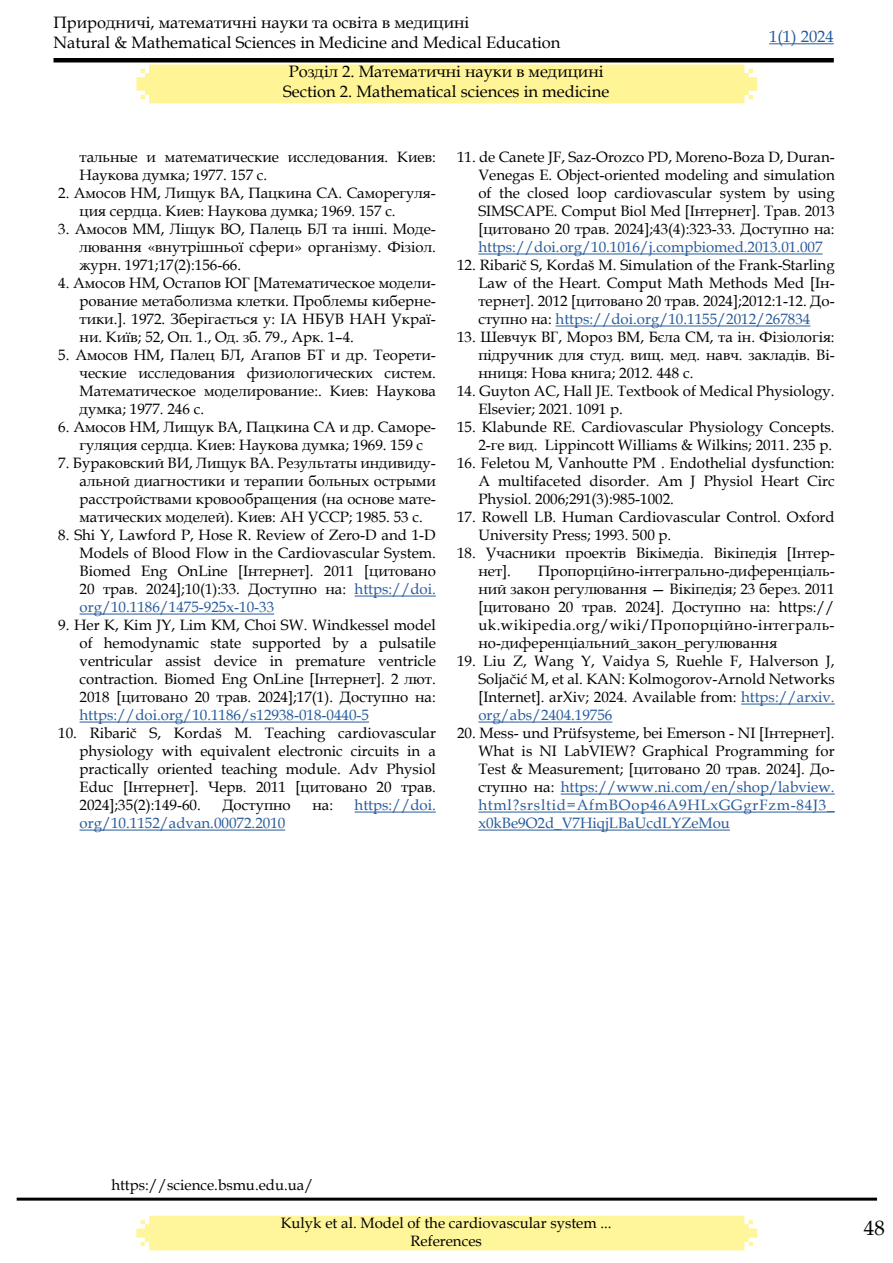
<style>
.page{position:relative;width:893px;height:1263px;background:#fff}
.page>*{position:absolute;margin:0;border:0;box-sizing:border-box;transform-origin:0 0}
.t1{font:21px "Book Antiqua";color:#000}
.t2{font:16.5px/19.8px "Book Antiqua";color:#000;text-align:center}
.t3{font:16.5px "Book Antiqua";color:#275b9b}
.t4{font:15px/18px "Book Antiqua";color:#000;text-align:justify}
.t5{font:15px "Book Antiqua";color:#275b9b}
.s1{color:#275b9b}
</style>
<div class="page">
<hr style="left:17px;top:1197px;width:860px;height:3px;background:#000">
<div style="left:136px;top:64px;width:621px;height:39px;background:#fff596"></div>
<hr style="left:54px;top:58px;width:780px;height:4px;background:#000">
<div style="left:136px;top:1216px;width:621px;height:34px;background:#fff69b"></div>
<hr style="left:769px;top:43px;width:65px;height:1px;background:#275b9b">
<hr style="left:355px;top:596px;width:81px;height:1px;background:#275b9b">
<hr style="left:80px;top:614px;width:194px;height:1px;background:#275b9b">
<hr style="left:80px;top:722px;width:289px;height:1px;background:#275b9b">
<hr style="left:355px;top:812px;width:81px;height:1px;background:#275b9b">
<hr style="left:80px;top:830px;width:205px;height:1px;background:#275b9b">
<hr style="left:478px;top:254px;width:345px;height:1px;background:#275b9b">
<hr style="left:556px;top:326px;width:254px;height:1px;background:#275b9b">
<hr style="left:741px;top:704px;width:94px;height:1px;background:#275b9b">
<hr style="left:478px;top:722px;width:134px;height:1px;background:#275b9b">
<hr style="left:561px;top:794px;width:274px;height:1px;background:#275b9b">
<hr style="left:478px;top:812px;width:357px;height:1px;background:#275b9b">
<hr style="left:478px;top:830px;width:252px;height:1px;background:#275b9b">
<p class="t2" style="left:53px;top:12px;width:508px;text-align:left">Природничі, математичні науки та освіта в медицині<br>Natural &amp; Mathematical Sciences in Medicine and Medical Education</p>
<p class="t2" style="left:283px;top:61px;width:328px">Розділ 2. Математичні науки в медицині<br>Section 2. Mathematical sciences in medicine</p>
<p class="t3" style="left:769px;top:25px;width:66px">1(1) 2024</p>
<p class="t4" style="left:80px;top:148px;width:358px">тальные и математические исследования. Киев:<br>Наукова думка; 1977. 157 с.</p>
<p class="t4" style="left:80px;top:184px;width:358px;text-indent:-21px">2. Амосов НМ, Лищук ВА, Пацкина СА. Саморегуля&shy;ция сердца. Киев: Наукова думка; 1969. 157 с.</p>
<p class="t4" style="left:80px;top:220px;width:358px;text-indent:-21px">3. Амосов ММ, Ліщук ВО, Палець БЛ та інші. Моде&shy;лювання «внутрішньої сфери» організму. Фізіол. журн. 1971;17(2):156-66.</p>
<p class="t4" style="left:80px;top:274px;width:358px;text-indent:-21px">4. Амосов НМ, Остапов ЮГ [Математическое модели&shy;рование метаболизма клетки. Проблемы киберне&shy;тики.]. 1972. Зберігається у: ІА НБУВ НАН Украї&shy;ни. Київ; 52, Оп. 1., Од. зб. 79., Арк. 1–4.</p>
<p class="t4" style="left:80px;top:346px;width:358px;text-indent:-21px">5. Амосов НМ, Палец БЛ, Агапов БТ и др. Теорети&shy;ческие исследования физиологических систем.<br>Математическое моделирование:. Киев: Наукова думка; 1977. 246 с.</p>
<p class="t4" style="left:58px;top:418px;width:379px;text-align:center">6. Амосов НМ, Лищук ВА, Пацкина СА и др. Саморе&shy;гуляция сердца. Киев: Наукова думка; 1969. 159 с</p>
<p class="t4" style="left:80px;top:454px;width:358px;text-indent:-21px">7. Бураковский ВИ, Лищук ВА. Результаты индивиду&shy;альной диагностики и терапии больных острыми расстройствами кровообращения (на основе мате&shy;матических моделей). Киев: АН УССР; 1985. 53 с.</p>
<p class="t4" style="left:80px;top:526px;width:358px;text-indent:-21px">8. Shi Y, Lawford P, Hose R. Review of Zero-D and 1-D Models of Blood Flow in the Cardiovascular System.<br>Biomed Eng OnLine [Інтернет]. 2011 [цитовано 20 трав. 2024];10(1):33. Доступно на: <span class="s1">https://doi. org/10.1186/1475-925x-10-33</span></p>
<p class="t4" style="left:80px;top:616px;width:358px;text-indent:-21px">9. Her K, Kim JY, Lim KM, Choi SW. Windkessel model of hemodynamic state supported by a pulsatile ventricular assist device in premature ventricle contraction. Biomed Eng OnLine [Інтернет]. 2 лют.<br>2018 [цитовано 20 трав. 2024];17(1). Доступно на:</p>
<p class="t5" style="left:80px;top:704px;width:291px">https://doi.org/10.1186/s12938-018-0440-5</p>
<p class="t4" style="left:80px;top:724px;width:358px;text-indent:-21px">10. Ribarič S, Kordaš M. Teaching cardiovascular physiology with equivalent electronic circuits in a practically oriented teaching module. Adv Physiol Educ [Інтернет]. Черв. 2011 [цитовано 20 трав.<br>2024];35(2):149-60.</p>
<p class="t4" style="left:222px;top:796px;width:70px">Доступно</p>
<p class="t4" style="left:312px;top:796px;width:22px">на:</p>
<p class="t5" style="left:355px;top:794px;width:83px">https://doi.</p>
<p class="t5" style="left:80px;top:812px;width:207px">org/10.1152/advan.00072.2010</p>
<p class="t4" style="left:478px;top:148px;width:358px;text-indent:-21px">11. de Canete JF, Saz-Orozco PD, Moreno-Boza D, Duran-Venegas E. Object-oriented modeling and simulation of the closed loop cardiovascular system by using SIMSCAPE. Comput Biol Med [Інтернет]. Трав. 2013 [цитовано 20 трав. 2024];43(4):323-33. Доступно на:</p>
<p class="t5" style="left:478px;top:236px;width:346px">https://doi.org/10.1016/j.compbiomed.2013.01.007</p>
<p class="t4" style="left:478px;top:256px;width:358px;text-indent:-21px">12. Ribarič S, Kordaš M. Simulation of the Frank-Starling Law of the Heart. Comput Math Methods Med [Ін&shy;тернет]. 2012 [цитовано 20 трав. 2024];2012:1-12. До&shy;ступно на: <span class="s1">https://doi.org/10.1155/2012/267834</span></p>
<p class="t4" style="left:478px;top:328px;width:358px;text-indent:-21px">13. Шевчук ВГ, Мороз ВМ, Бєла СМ, та ін. Фізіологія: підручник для студ. вищ. мед. навч. закладів. Ві&shy;нниця: Нова книга; 2012. 448 с.</p>
<p class="t4" style="left:478px;top:382px;width:358px;text-indent:-21px">14. Guyton AC, Hall JE. Textbook of Medical Physiology.<br>Elsevier; 2021. 1091 p.</p>
<p class="t4" style="left:457px;top:418px;width:379px;text-align:right">15. Klabunde RE. Cardiovascular Physiology Concepts.<br>2-ге вид. Lippincott Williams &amp; Wilkins; 2011. 235 p.</p>
<p class="t4" style="left:478px;top:454px;width:358px;text-indent:-21px">16. Feletou M, Vanhoutte PM . Endothelial dysfunction:<br>A multifaceted disorder. Am J Physiol Heart Circ Physiol. 2006;291(3):985-1002.</p>
<p class="t4" style="left:478px;top:508px;width:358px;text-indent:-21px">17. Rowell LB. Human Cardiovascular Control. Oxford<br>University Press; 1993. 500 p.</p>
<p class="t4" style="left:478px;top:544px;width:358px;text-indent:-21px">18. Учасники проектів Вікімедіа. Вікіпедія [Інтер&shy;нет].</p>
<p class="t4" style="left:478px;top:562px;width:358px;text-indent:60px">Пропорційно-інтегрально-диференціаль&shy;ний закон регулювання — Вікіпедія; 23 берез. 2011 [цитовано 20 трав. 2024]. Доступно на: https:// uk.wikipedia.org/wiki/Пропорційно-інтеграль&shy;но-диференціальний_закон_регулювання</p>
<p class="t4" style="left:478px;top:652px;width:358px;text-indent:-21px">19. Liu Z, Wang Y, Vaidya S, Ruehle F, Halverson J, Soljačić M, et al. KAN: Kolmogorov-Arnold Networks [Internet]. arXiv; 2024. Available from: <span class="s1">https://arxiv. org/abs/2404.19756</span></p>
<p class="t4" style="left:478px;top:724px;width:358px;text-indent:-21px">20. Mess- und Prüfsysteme, bei Emerson - NI [Інтернет].<br>What is NI LabVIEW? Graphical Programming for Test &amp; Measurement; [цитовано 20 трав. 2024]. До&shy;ступно на: <span class="s1">https://www.ni.com/en/shop/labview. html?srsltid=AfmBOop46A9HLxGGgrFzm-84J3_ x0kBe9O2d_V7HiqjLBaUcdLYZeMou</span></p>
<p class="t4" style="left:111px;top:1176px;width:204px">https://science.bsmu.edu.ua/</p>
<p class="t4" style="left:281px;top:1214px;width:333px;text-align:center">Kulyk et al. Model of the cardiovascular system ...<br>References</p>
<h1 class="t1" style="left:864px;top:1213px;width:22px">48</h1>
</div>
